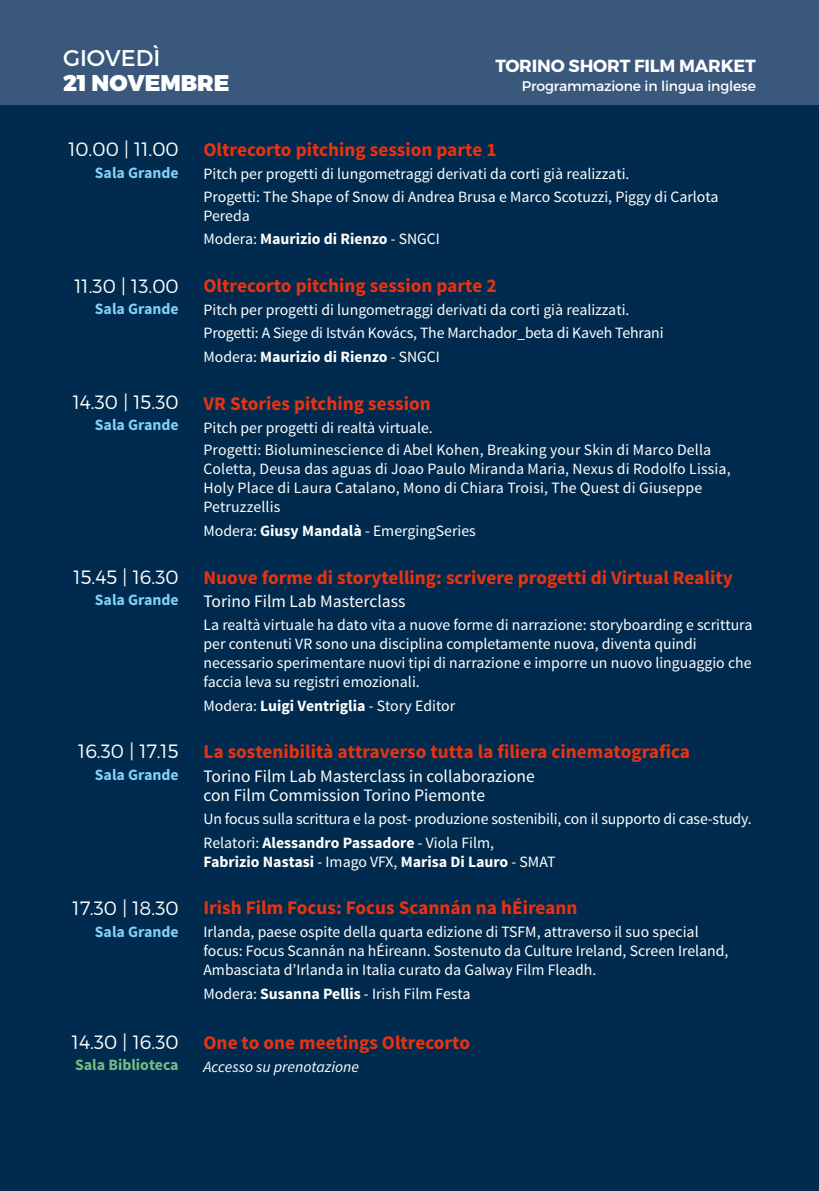
<style>
.page{position:relative;width:819px;height:1191px;background:#002b4e}
.page>*{position:absolute;margin:0;border:0;box-sizing:border-box;transform-origin:0 0}
.t1{font:22.75px "Trueno Blk";color:#fff}
.t2{font:22.75px "Trueno Rg";color:#fff}
.t3{font:700 19.25px "Source Sans Pro";color:#e63312}
.t4{font:19.25px "Trueno Lt";color:#fff}
.t5{font:17.5px/19.2px "Source Sans Pro";color:#fff}
.t6{font:17.5px "Trueno Bd";letter-spacing:-.01em;color:#fff}
.t7{font:15.75px/18.9px "Source Sans Pro";color:#fff}
.t8{font:700 15.75px "Source Sans Pro";color:#83d0f5}
.t9{font:700 15.75px "Source Sans Pro";color:#fff}
.t10{font:italic 15.75px "Source Sans Pro";color:#fff}
.t11{font:700 15.75px "Source Sans Pro";color:#73bd83}
.t12{font:14px "Trueno Rg";letter-spacing:-.01em;color:#fff}
.s1{font-weight:700}
.s2{font-weight:400}
</style>
<div class="page">
<div style="left:0;top:0;width:819px;height:104px;background:#3a587c"></div>
<h1 class="t2" style="left:63px;top:44px;width:99px">GIOVEDÌ</h1>
<h1 class="t1" style="left:63px;top:68px;width:168px">21 NOVEMBRE</h1>
<p class="t6" style="left:495px;top:55px;width:262px">TORINO SHORT FILM MARKET</p>
<p class="t12" style="left:522px;top:77px;width:235px">Programmazione in lingua inglese</p>
<p class="t4" style="left:68px;top:137px;width:112px">10.00 | 11.00</p>
<p class="t8" style="left:95px;top:162px;width:85px">Sala Grande</p>
<p class="t4" style="left:74px;top:274px;width:106px">11.30 | 13.00</p>
<p class="t8" style="left:95px;top:299px;width:85px">Sala Grande</p>
<p class="t4" style="left:73px;top:390px;width:107px">14.30 | 15.30</p>
<p class="t8" style="left:95px;top:415px;width:85px">Sala Grande</p>
<p class="t4" style="left:73px;top:565px;width:107px">15.45 | 16.30</p>
<p class="t8" style="left:95px;top:590px;width:85px">Sala Grande</p>
<p class="t4" style="left:78px;top:739px;width:102px">16.30 | 17.15</p>
<p class="t8" style="left:95px;top:764px;width:85px">Sala Grande</p>
<p class="t4" style="left:73px;top:896px;width:107px">17.30 | 18.30</p>
<p class="t8" style="left:95px;top:921px;width:85px">Sala Grande</p>
<p class="t4" style="left:72px;top:1030px;width:108px">14.30 | 16.30</p>
<p class="t11" style="left:75px;top:1054px;width:105px">Sala Biblioteca</p>
<p class="t3" style="left:203px;top:137px;width:294px">Oltrecorto pitching session parte 1</p>
<p class="t7" style="left:203px;top:162px;width:516px;line-height:22.9px">Pitch per progetti di lungometraggi derivati da corti già realizzati.<br>Progetti: The Shape of Snow di Andrea Brusa e Marco Scotuzzi, Piggy di Carlota</p>
<p class="t7" style="left:203px;top:204px;width:238px;line-height:23.8px">Pereda<br>Modera: <span class="s1">Maurizio di Rienzo</span> - SNGCI</p>
<p class="t3" style="left:203px;top:273px;width:294px">Oltrecorto pitching session parte 2</p>
<p class="t7" style="left:203px;top:298px;width:461px;line-height:23.4px">Pitch per progetti di lungometraggi derivati da corti già realizzati.<br>Progetti: A Siege di István Kovács, The Marchador_beta di Kaveh Tehrani<br>Modera: <span class="s1">Maurizio di Rienzo</span> - SNGCI</p>
<p class="t3" style="left:203px;top:391px;width:229px">VR Stories pitching session</p>
<p class="t7" style="left:203px;top:416px;width:509px;line-height:22.9px">Pitch per progetti di realtà virtuale.<br>Progetti: Bioluminescience di Abel Kohen, Breaking your Skin di Marco Della</p>
<p class="t7" style="left:203px;top:460px;width:528px">Coletta, Deusa das aguas di Joao Paulo Miranda Maria, Nexus di Rodolfo Lissia,<br>Holy Place di Laura Catalano, Mono di Chiara Troisi, The Quest di Giuseppe<br>Petruzzellis</p>
<p class="t7" style="left:203px;top:521px;width:274px">Modera: <span class="s1">Giusy Mandalà</span> - EmergingSeries</p>
<p class="t3" style="left:203px;top:565px;width:531px">Nuove forme di storytelling: scrivere progetti di Virtual Reality</p>
<p class="t5" style="left:203px;top:592px;width:203px">Torino Film Lab Masterclass</p>
<p class="t7" style="left:203px;top:615px;width:550px">La realtà virtuale ha dato vita a nuove forme di narrazione: storyboarding e scrittura per contenuti VR sono una disciplina completamente nuova, diventa quindi necessario sperimentare nuovi tipi di narrazione e imporre un nuovo linguaggio che faccia leva su registri emozionali.</p>
<p class="t7" style="left:203px;top:696px;width:253px">Modera: <span class="s1">Luigi Ventriglia</span> - Story Editor</p>
<p class="t3" style="left:203px;top:739px;width:488px">La sostenibilità attraverso tutta la filiera cinematografica</p>
<p class="t5" style="left:203px;top:766px;width:333px">Torino Film Lab Masterclass in collaborazione con Film Commission Torino Piemonte</p>
<p class="t7" style="left:203px;top:807px;width:549px;line-height:23.8px">Un focus sulla scrittura e la post- produzione sostenibili, con il supporto di case-study.<br>Relatori: <span class="s1">Alessandro Passadore</span> - Viola Film,</p>
<p class="t9" style="left:203px;top:851px;width:353px">Fabrizio Nastasi <span class="s2">- Imago VFX,</span> Marisa Di Lauro <span class="s2">- SMAT</span></p>
<p class="t3" style="left:203px;top:895px;width:375px">Irish Film Focus: Focus Scannán na hÉireann</p>
<p class="t7" style="left:203px;top:923px;width:526px">Irlanda, paese ospite della quarta edizione di TSFM, attraverso il suo special focus: Focus Scannán na hÉireann. Sostenuto da Culture Ireland, Screen Ireland,<br>Ambasciata d’Irlanda in Italia curato da Galway Film Fleadh.</p>
<p class="t7" style="left:203px;top:984px;width:268px">Modera: <span class="s1">Susanna Pellis</span> - Irish Film Festa</p>
<p class="t3" style="left:203px;top:1030px;width:268px">One to one meetings Oltrecorto</p>
<p class="t10" style="left:203px;top:1057px;width:157px">Accesso su prenotazione</p>
</div>
